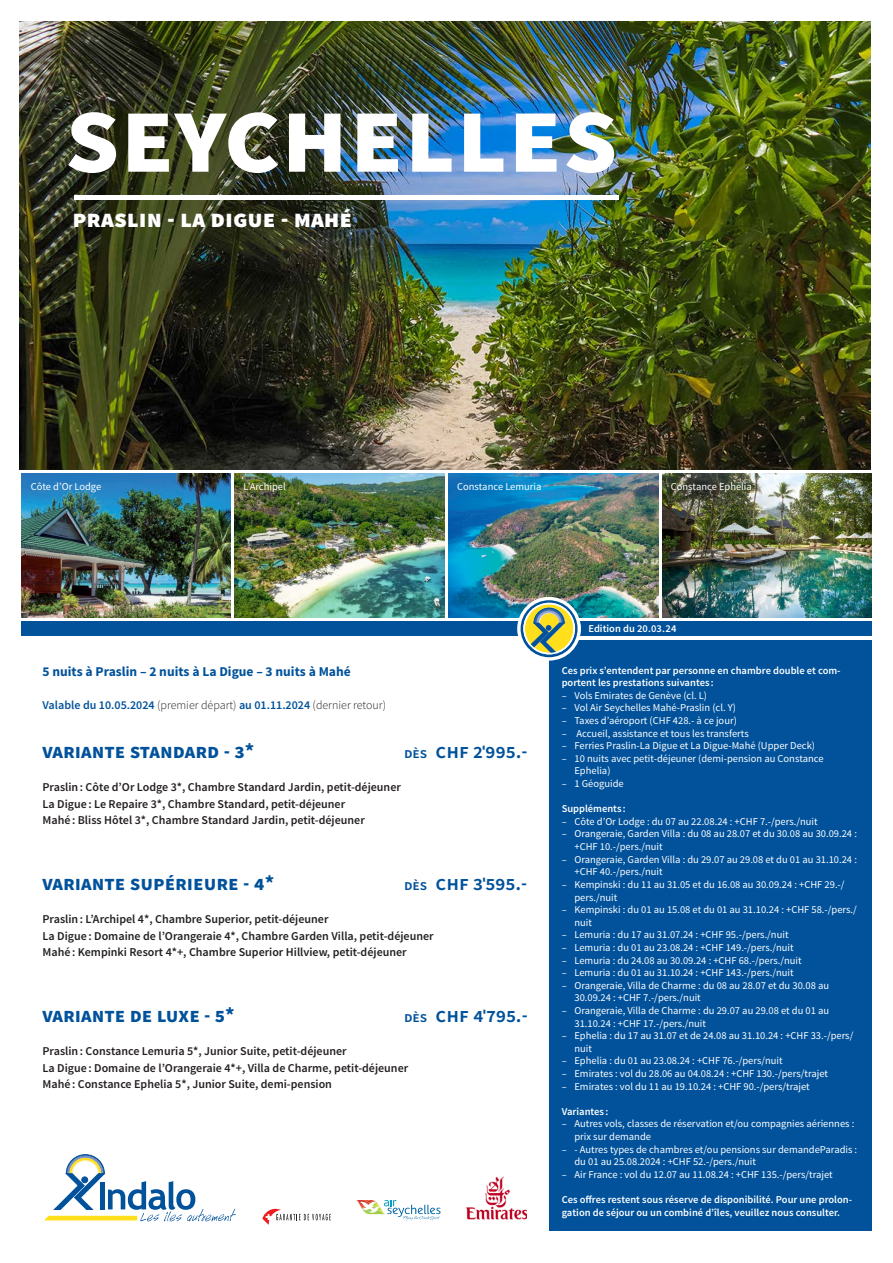
<style>
.page{position:relative;width:893px;height:1263px;background:#fff}
.page>*{position:absolute;margin:0;border:0;box-sizing:border-box;transform-origin:0 0}
.t1{font:700 110.1px "Source Sans Pro";color:#fff}
.t2{font:900 24.9px "Source Sans Pro";color:#fff}
.t3{font:700 21px "Source Sans Pro";color:#01529b}
.t4{font:600 21px "Source Sans Pro";letter-spacing:-.005em;color:#01529b}
.t5{font:700 13.5px "Source Sans Pro";color:#01529b}
.t6{font:600 12px/16.5px "Source Sans Pro";color:#231f20}
.t7{font:600 12px "Source Sans Pro";color:#01529b}
.t8{font:10.5px/12.6px "Source Sans Pro";color:#fff}
.t9{font:600 10.5px/12.6px "Source Sans Pro";color:#fff}
.s1{font-weight:300;color:#231f20}
.s2{font-size:15px}
</style>
<div class="page">
<div style="left:549px;top:640px;width:323px;height:591px;background:#01529b"></div>
<img style="left:20px;top:21px;width:850px;height:449px">
<div style="left:21px;top:621px;width:851px;height:15px;background:#01529b"></div>
<div style="left:75px;top:195px;width:544px;height:5px;background:#fff"></div>
<img style="left:21px;top:474px;width:210px;height:143px">
<img style="left:235px;top:474px;width:209px;height:143px">
<img style="left:449px;top:474px;width:209px;height:143px">
<img style="left:662px;top:474px;width:210px;height:143px">
<svg style="left:262px;top:1209px;width:69px;height:16px"></svg>
<img style="left:466px;top:1176px;width:61px;height:44px">
<svg style="left:44px;top:1154px;width:192px;height:67px"></svg>
<div style="left:667px;top:478px;width:89px;height:18px;background:#231f20;opacity:.5"></div>
<svg style="left:517px;top:597px;width:64px;height:64px"></svg>
<svg style="left:521px;top:600px;width:57px;height:57px"></svg>
<svg style="left:524px;top:603px;width:50px;height:50px"></svg>
<svg style="left:530px;top:608px;width:35px;height:45px;background:#a4ae5f"></svg>
<div style="left:523px;top:603px;width:52px;height:51px;border:2px solid #fff;border-radius:50%"></div>
<svg style="left:356px;top:1200px;width:85px;height:20px"></svg>
<h1 class="t1" style="left:64px;top:64px;width:555px">seychelles</h1>
<h2 class="t2" style="left:73px;top:202px;width:281px">praslin - la digue - mahé</h2>
<p class="t8" style="left:31px;top:480px;width:72px">Côte d’Or Lodge</p>
<p class="t8" style="left:243px;top:480px;width:44px">L’Archipel</p>
<p class="t8" style="left:457px;top:480px;width:86px">Constance Lemuria</p>
<p class="t8" style="left:671px;top:480px;width:83px">Constance Ephelia</p>
<p class="t5" style="left:43px;top:663px;width:310px">5 nuits à Praslin – 2 nuits à La Digue – 3 nuits à Mahé</p>
<p class="t7" style="left:43px;top:697px;width:345px">Valable du 10.05.2024 <span class="s1">(premier départ)</span> au 01.11.2024 <span class="s1">(dernier retour)</span></p>
<h3 class="t3" style="left:43px;top:738px;width:213px">variante standard - 3*</h3>
<h3 class="t4" style="left:404px;top:738px;width:125px"><span class="s2">dès</span> chf 2ˈ995.-</h3>
<p class="t6" style="left:43px;top:779px;width:360px">Praslin: Côte d’Or Lodge 3*, Chambre Standard Jardin, petit-déjeuner<br>La Digue: Le Repaire 3*, Chambre Standard, petit-déjeuner<br>Mahé: Bliss Hôtel 3*, Chambre Standard Jardin, petit-déjeuner</p>
<h3 class="t3" style="left:43px;top:870px;width:233px">variante supérieure - 4*</h3>
<h3 class="t4" style="left:404px;top:870px;width:125px"><span class="s2">dès</span> chf 3ˈ595.-</h3>
<p class="t6" style="left:43px;top:911px;width:393px">Praslin: L’Archipel 4*, Chambre Superior, petit-déjeuner<br>La Digue: Domaine de l’Orangeraie 4*, Chambre Garden Villa, petit-déjeuner<br>Mahé: Kempinki Resort 4*+, Chambre Superior Hillview, petit-déjeuner</p>
<h3 class="t3" style="left:43px;top:1002px;width:194px">variante de luxe - 5*</h3>
<h3 class="t4" style="left:404px;top:1002px;width:125px"><span class="s2">dès</span> chf 4ˈ795.-</h3>
<p class="t6" style="left:43px;top:1043px;width:367px">Praslin: Constance Lemuria 5*, Junior Suite, petit-déjeuner<br>La Digue: Domaine de l’Orangeraie 4*+, Villa de Charme, petit-déjeuner<br>Mahé: Constance Ephelia 5*, Junior Suite, demi-pension</p>
<p class="t9" style="left:588px;top:623px;width:89px">Edition du 20.03.24</p>
<p class="t9" style="left:562px;top:664px;width:280px">Ces prix s’entendent par personne en chambre double et com&shy;portent les prestations suivantes :</p>
<p class="t8" style="left:562px;top:689px;width:147px">– Vols Emirates de Genève (cl. L)</p>
<p class="t8" style="left:562px;top:702px;width:176px">– Vol Air Seychelles Mahé-Praslin (cl. Y)</p>
<p class="t8" style="left:562px;top:714px;width:177px">– Taxes d’aéroport (CHF 428.- à ce jour)</p>
<p class="t8" style="left:562px;top:727px;width:189px">– Accueil, assistance et tous les transferts</p>
<p class="t8" style="left:562px;top:740px;width:255px">– Ferries Praslin-La Digue et La Digue-Mahé (Upper Deck)</p>
<p class="t8" style="left:574px;top:752px;width:251px;text-indent:-13px">– 10 nuits avec petit-déjeuner (demi-pension au Constance<br>Ephelia)</p>
<p class="t8" style="left:562px;top:777px;width:64px">– 1 Géoguide</p>
<p class="t9" style="left:562px;top:803px;width:66px">Suppléments :</p>
<p class="t8" style="left:562px;top:815px;width:257px">– Côte d’Or Lodge : du 07 au 22.08.24 : +CHF 7.-/pers./nuit</p>
<p class="t8" style="left:574px;top:828px;width:284px;text-indent:-13px">– Orangeraie, Garden Villa : du 08 au 28.07 et du 30.08 au 30.09.24 : +CHF 10.-/pers./nuit</p>
<p class="t8" style="left:574px;top:853px;width:284px;text-indent:-13px">– Orangeraie, Garden Villa : du 29.07 au 29.08 et du 01 au 31.10.24 : +CHF 40.-/pers./nuit</p>
<p class="t8" style="left:574px;top:878px;width:272px;text-indent:-13px">– Kempinski : du 11 au 31.05 et du 16.08 au 30.09.24 : +CHF 29.-/ pers./nuit</p>
<p class="t8" style="left:574px;top:903px;width:284px;text-indent:-13px">– Kempinski : du 01 au 15.08 et du 01 au 31.10.24 : +CHF 58.-/pers./ nuit</p>
<p class="t8" style="left:562px;top:929px;width:228px">– Lemuria : du 17 au 31.07.24 : +CHF 95.-/pers./nuit</p>
<p class="t8" style="left:562px;top:941px;width:234px">– Lemuria : du 01 au 23.08.24 : +CHF 149.-/pers./nuit</p>
<p class="t8" style="left:562px;top:954px;width:241px">– Lemuria : du 24.08 au 30.09.24 : +CHF 68.-/pers./nuit</p>
<p class="t8" style="left:562px;top:966px;width:234px">– Lemuria : du 01 au 31.10.24 : +CHF 143.-/pers./nuit</p>
<p class="t8" style="left:574px;top:979px;width:256px;text-indent:-13px">– Orangeraie, Villa de Charme : du 08 au 28.07 et du 30.08 au<br>30.09.24 : +CHF 7.-/pers./nuit</p>
<p class="t8" style="left:574px;top:1004px;width:256px;text-indent:-13px">– Orangeraie, Villa de Charme : du 29.07 au 29.08 et du 01 au<br>31.10.24 : +CHF 17.-/pers./nuit</p>
<p class="t8" style="left:574px;top:1029px;width:280px;text-indent:-13px">– Ephelia : du 17 au 31.07 et de 24.08 au 31.10.24 : +CHF 33.-/pers/ nuit</p>
<p class="t8" style="left:562px;top:1055px;width:222px">– Ephelia : du 01 au 23.08.24 : +CHF 76.-/pers/nuit</p>
<p class="t8" style="left:562px;top:1067px;width:268px">– Emirates : vol du 28.06 au 04.08.24 : +CHF 130.-/pers/trajet</p>
<p class="t8" style="left:562px;top:1080px;width:250px">– Emirates : vol du 11 au 19.10.24 : +CHF 90.-/pers/trajet</p>
<p class="t9" style="left:562px;top:1105px;width:48px">Variantes :</p>
<p class="t8" style="left:574px;top:1118px;width:281px;text-indent:-13px">– Autres vols, classes de réservation et/ou compagnies aériennes : prix sur demande</p>
<p class="t8" style="left:574px;top:1143px;width:284px;text-indent:-13px">– - Autres types de chambres et/ou pensions sur demandeParadis : du 01 au 25.08.2024 : +CHF 52.-/pers./nuit</p>
<p class="t8" style="left:562px;top:1168px;width:272px">– Air France : vol du 12.07 au 11.08.24 : +CHF 135.-/pers/trajet</p>
<p class="t9" style="left:562px;top:1193px;width:292px">Ces offres restent sous réserve de disponibilité. Pour une prolon&shy;gation de séjour ou un combiné d’îles, veuillez nous consulter.</p>
</div>
